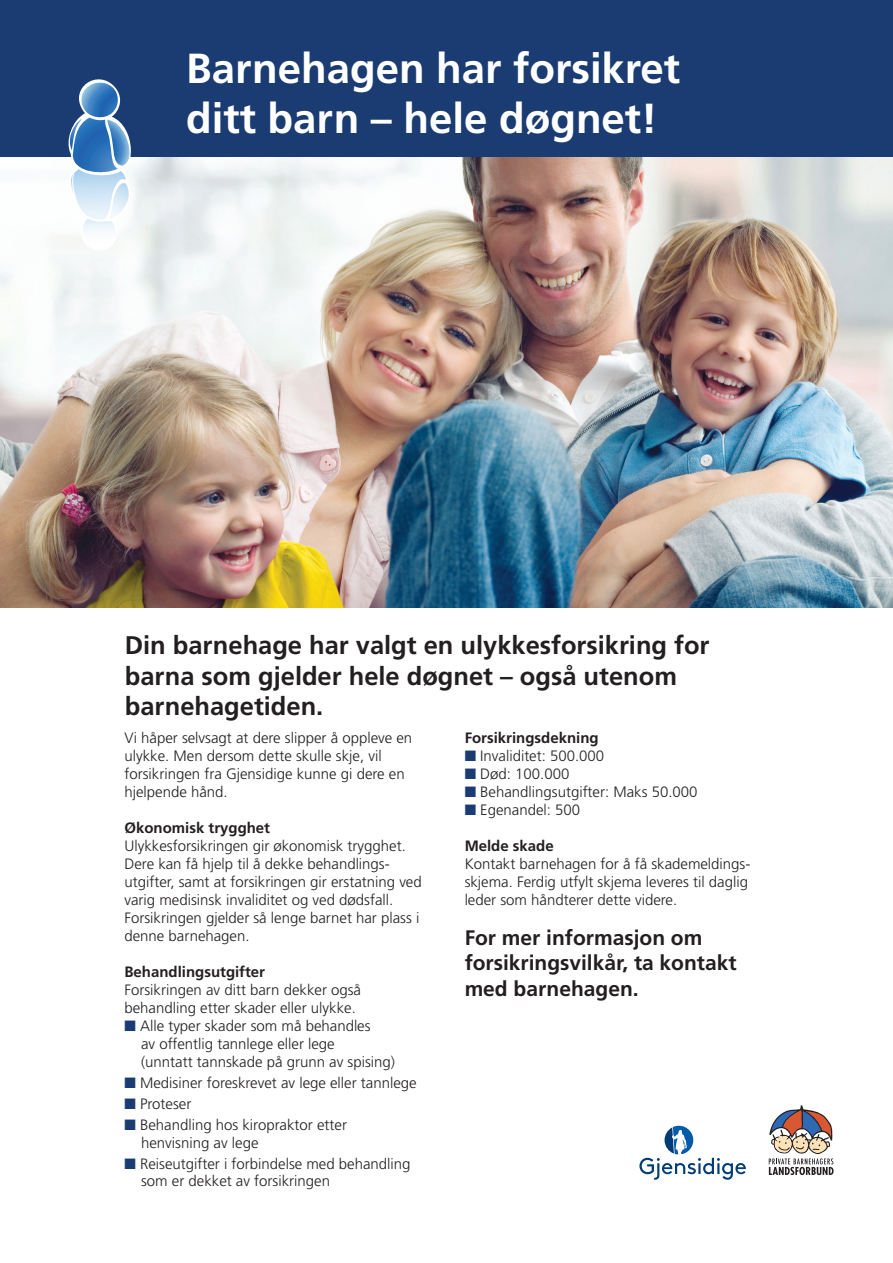
<style>
.page{position:relative;width:893px;height:1263px;background:#fff}
.page>*{position:absolute;margin:0;border:0;box-sizing:border-box;transform-origin:0 0}
.t1{font:700 42px/50.4px "Frutiger";color:#fff}
.t2{font:700 25.5px/30.6px "Frutiger";color:#231f20}
.t3{font:700 21px/25.2px "Frutiger";color:#231f20}
.t4{font:300 15px/18px "Frutiger";color:#231f20}
.t5{font:700 15px "Frutiger";color:#231f20}
.s1{color:#1a3c72}
</style>
<div class="page">
<svg style="left:639px;top:1126px;width:107px;height:54px"></svg>
<svg style="left:769px;top:1105px;width:64px;height:70px"></svg>
<img style="left:0;top:157px;width:893px;height:451px">
<div style="left:0;top:0;width:893px;height:157px;background:#1a3c72"></div>
<svg style="left:64px;top:79px;width:71px;height:173px"></svg>
<svg style="left:58px;top:260px;width:98px;height:2px"></svg>
<h1 class="t1" style="left:186px;top:46px;width:496px">Barnehagen har forsikret ditt barn – hele døgnet!</h1>
<h2 class="t2" style="left:125px;top:632px;width:586px">Din barnehage har valgt en ulykkesforsikring for barna som gjelder hele døgnet – også utenom barnehagetiden.</h2>
<p class="t4" style="left:124px;top:730px;width:289px">Vi håper selvsagt at dere slipper å oppleve en ulykke. Men dersom dette skulle skje, vil forsikringen fra Gjensidige kunne gi dere en hjelpende hånd.</p>
<p class="t5" style="left:124px;top:821px;width:147px">Økonomisk trygghet</p>
<p class="t4" style="left:124px;top:838px;width:299px">Ulykkesforsikringen gir økonomisk trygghet.<br>Dere kan få hjelp til å dekke behandlings&shy;utgifter, samt at forsikringen gir erstatning ved varig medisinsk invaliditet og ved dødsfall.<br>Forsikringen gjelder så lenge barnet har plass i denne barnehagen.</p>
<p class="t5" style="left:124px;top:965px;width:142px">Behandlingsutgifter</p>
<p class="t4" style="left:124px;top:982px;width:238px">Forsikringen av ditt barn dekker også behandling etter skader eller ulykke.</p>
<p class="t4" style="left:141px;top:1018px;width:255px;text-indent:-17px"><span class="s1">■</span> Alle typer skader som må behandles<br>av offentlig tannlege eller lege<br>(unntatt tannskade på grunn av spising)</p>
<p class="t4" style="left:124px;top:1075px;width:294px"><span class="s1">■</span> Medisiner foreskrevet av lege eller tannlege</p>
<p class="t4" style="left:124px;top:1096px;width:68px"><span class="s1">■</span> Proteser</p>
<p class="t4" style="left:141px;top:1117px;width:207px;text-indent:-17px"><span class="s1">■</span> Behandling hos kiropraktor etter henvisning av lege</p>
<p class="t4" style="left:141px;top:1155px;width:271px;text-indent:-17px"><span class="s1">■</span> Reiseutgifter i forbindelse med behandling som er dekket av forsikringen</p>
<p class="t5" style="left:465px;top:731px;width:135px">Forsikringsdekning</p>
<p class="t4" style="left:465px;top:748px;width:141px"><span class="s1">■</span> Invaliditet: 500.000</p>
<p class="t4" style="left:465px;top:766px;width:106px"><span class="s1">■</span> Død: 100.000</p>
<p class="t4" style="left:465px;top:784px;width:234px"><span class="s1">■</span> Behandlingsutgifter: Maks 50.000</p>
<p class="t4" style="left:465px;top:802px;width:117px"><span class="s1">■</span> Egenandel: 500</p>
<p class="t5" style="left:465px;top:839px;width:91px">Melde skade</p>
<p class="t4" style="left:465px;top:856px;width:287px">Kontakt barnehagen for å få skademeldings&shy;skjema. Ferdig utfylt skjema leveres til daglig leder som håndterer dette videre.</p>
<h3 class="t3" style="left:465px;top:927px;width:273px">For mer informasjon om forsikringsvilkår, ta kontakt med barnehagen.</h3>
</div>
